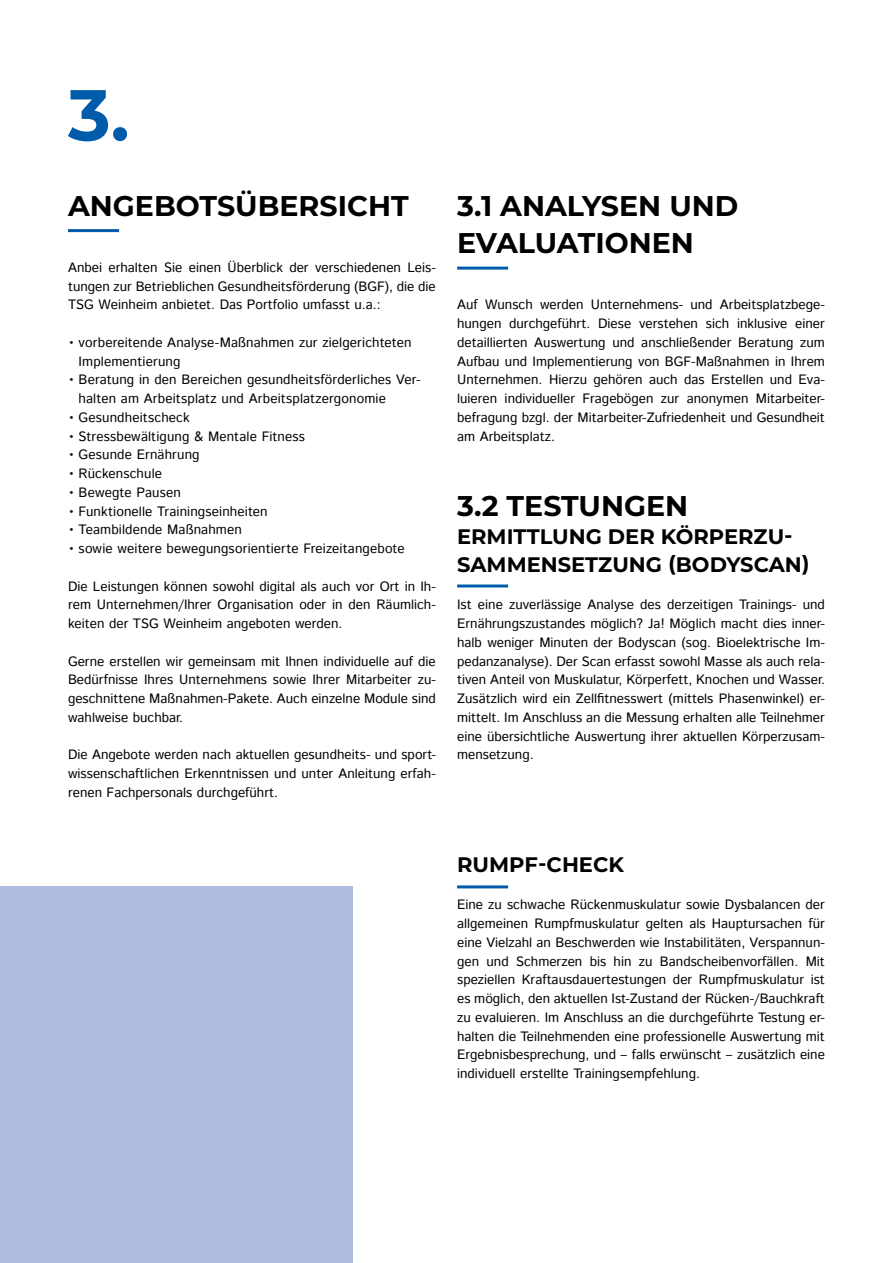
<style>
.page{position:relative;width:893px;height:1263px;background:#fff}
.page>*{position:absolute;margin:0;border:0;box-sizing:border-box;transform-origin:0 0}
.t1{font:700 72px "Montserrat";color:#005baa}
.t2{font:700 28.5px/37.2px "Montserrat";color:#000}
.t3{font:700 21px/27.8px "Montserrat";color:#000}
.t4{font:13.5px/18.8px "Istok";color:#000;text-align:justify}
</style>
<div class="page">
<hr style="left:68px;top:229px;width:51px;height:3px;background:#005baa">
<hr style="left:457px;top:267px;width:51px;height:3px;background:#005baa">
<hr style="left:457px;top:584px;width:51px;height:3px;background:#005baa">
<div style="left:0;top:887px;width:353px;height:376px;background:#afbbe0"></div>
<hr style="left:457px;top:885px;width:51px;height:3px;background:#005baa">
<h1 class="t1" style="left:68px;top:76px;width:63px">3.</h1>
<h2 class="t2" style="left:68px;top:187px;width:342px">ANGEBOTSÜBERSICHT</h2>
<h2 class="t2" style="left:457px;top:187px;width:283px">3.1 ANALYSEN UND<br>EVALUATIONEN</h2>
<p class="t4" style="left:68px;top:258px;width:369px">Anbei erhalten Sie einen Überblick der verschiedenen Leis&shy;tungen zur Betrieblichen Gesundheitsförderung (BGF), die die TSG Weinheim anbietet. Das Portfolio umfasst u.a.:</p>
<p class="t4" style="left:79px;top:334px;width:334px;text-indent:-11px">• vorbereitende Analyse-Maßnahmen zur zielgerichteten<br>Implementierung</p>
<p class="t4" style="left:79px;top:371px;width:344px;text-indent:-11px">• Beratung in den Bereichen gesundheitsförderliches Ver&shy;halten am Arbeitsplatz und Arbeitsplatzergonomie</p>
<p class="t4" style="left:68px;top:409px;width:123px">• Gesundheitscheck</p>
<p class="t4" style="left:68px;top:427px;width:239px">• Stressbewältigung &amp; Mentale Fitness</p>
<p class="t4" style="left:68px;top:446px;width:133px">• Gesunde Ernährung</p>
<p class="t4" style="left:68px;top:465px;width:96px">• Rückenschule</p>
<p class="t4" style="left:68px;top:484px;width:114px">• Bewegte Pausen</p>
<p class="t4" style="left:68px;top:502px;width:201px">• Funktionelle Trainingseinheiten</p>
<p class="t4" style="left:68px;top:521px;width:175px">• Teambildende Maßnahmen</p>
<p class="t4" style="left:68px;top:540px;width:338px">• sowie weitere bewegungsorientierte Freizeitangebote</p>
<p class="t4" style="left:68px;top:577px;width:369px">Die Leistungen können sowohl digital als auch vor Ort in Ih&shy;rem Unternehmen/Ihrer Organisation oder in den Räumlich&shy;keiten der TSG Weinheim angeboten werden.</p>
<p class="t4" style="left:68px;top:652px;width:369px">Gerne erstellen wir gemeinsam mit Ihnen individuelle auf die Bedürfnisse Ihres Unternehmens sowie Ihrer Mitarbeiter zu&shy;geschnittene Maßnahmen-Pakete. Auch einzelne Module sind wahlweise buchbar.</p>
<p class="t4" style="left:68px;top:746px;width:369px">Die Angebote werden nach aktuellen gesundheits- und sport&shy;wissenschaftlichen Erkenntnissen und unter Anleitung erfah&shy;renen Fachpersonals durchgeführt.</p>
<p class="t4" style="left:457px;top:296px;width:369px">Auf Wunsch werden Unternehmens- und Arbeitsplatzbege&shy;hungen durchgeführt. Diese verstehen sich inklusive einer detaillierten Auswertung und anschließender Beratung zum Aufbau und Implementierung von BGF-Maßnahmen in Ihrem Unternehmen. Hierzu gehören auch das Erstellen und Eva&shy;luieren individueller Fragebögen zur anonymen Mitarbeiter&shy;befragung bzgl. der Mitarbeiter-Zufriedenheit und Gesundheit am Arbeitsplatz.</p>
<h2 class="t2" style="left:457px;top:486px;width:233px">3.2 TESTUNGEN</h2>
<h3 class="t3" style="left:457px;top:522px;width:354px">ERMITTLUNG DER KÖRPERZU-<br>SAMMENSETZUNG (BODYSCAN)</h3>
<p class="t4" style="left:457px;top:596px;width:369px">Ist eine zuverlässige Analyse des derzeitigen Trainings- und Ernährungszustandes möglich? Ja! Möglich macht dies inner&shy;halb weniger Minuten der Bodyscan (sog. Bioelektrische Im&shy;pedanzanalyse). Der Scan erfasst sowohl Masse als auch rela&shy;tiven Anteil von Muskulatur, Körperfett, Knochen und Wasser.<br>Zusätzlich wird ein Zell昀椀tnesswert (mittels Phasenwinkel) er&shy;mittelt. Im Anschluss an die Messung erhalten alle Teilnehmer eine übersichtliche Auswertung ihrer aktuellen Körperzusam&shy;mensetzung.</p>
<h3 class="t3" style="left:457px;top:850px;width:168px">RUMPF-CHECK</h3>
<p class="t4" style="left:457px;top:896px;width:369px">Eine zu schwache Rückenmuskulatur sowie Dysbalancen der allgemeinen Rumpfmuskulatur gelten als Hauptursachen für eine Vielzahl an Beschwerden wie Instabilitäten, Verspannun&shy;gen und Schmerzen bis hin zu Bandscheibenvorfällen. Mit speziellen Kraftausdauertestungen der Rumpfmuskulatur ist es möglich, den aktuellen Ist-Zustand der Rücken-/Bauchkraft zu evaluieren. Im Anschluss an die durchgeführte Testung er&shy;halten die Teilnehmenden eine professionelle Auswertung mit Ergebnisbesprechung, und – falls erwünscht – zusätzlich eine individuell erstellte Trainingsempfehlung.</p>
</div>
